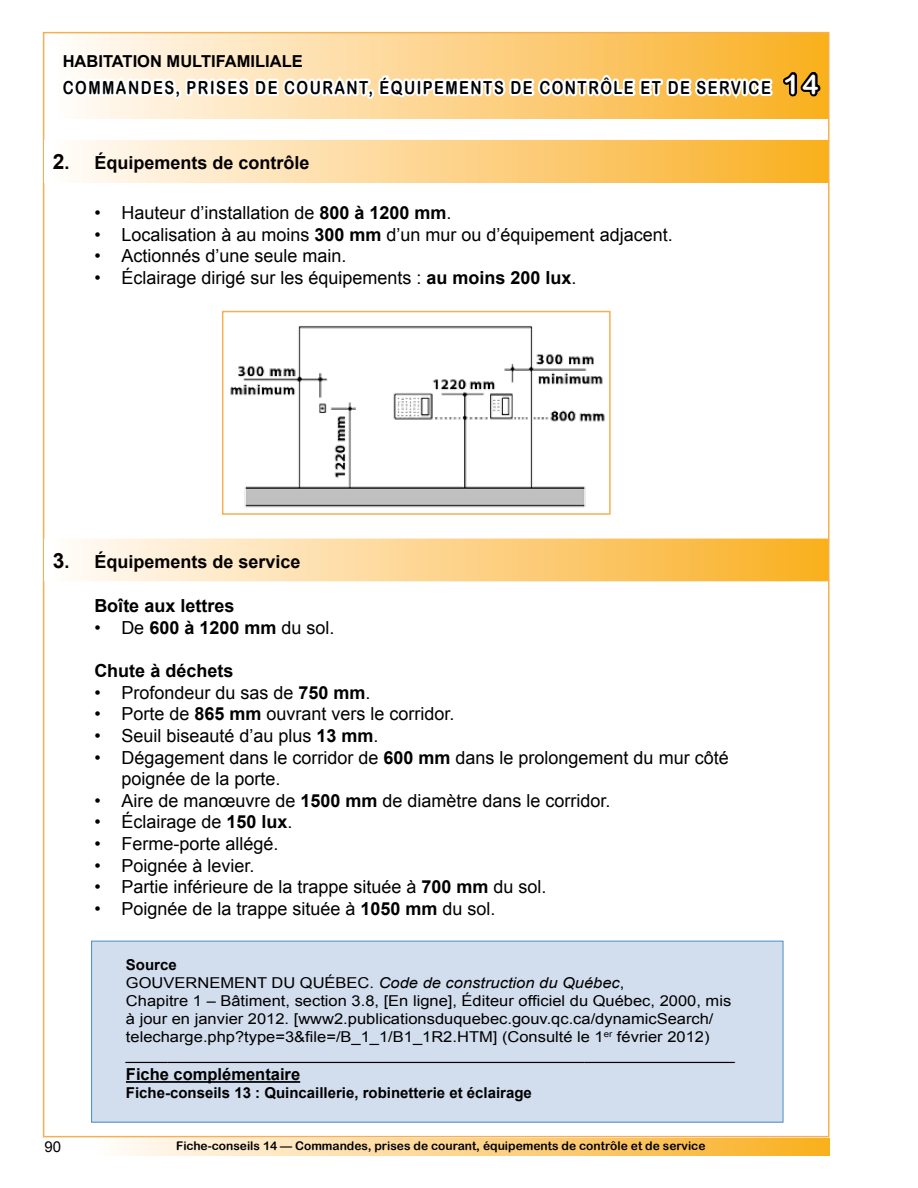
<style>
.page{position:relative;width:918px;height:1188px;background:#fff}
.page>*{position:absolute;margin:0;border:0;box-sizing:border-box;transform-origin:0 0}
.t1{font:18px/21.6px "Arial";color:#000}
.t2{font:18px "Arial Rounded MT Bold";letter-spacing:.1em;color:#000204;scale:.82 1}
.t3{font:700 18px "Arial";color:#000}
.t4{font:700 18px "Arial";color:#040202}
.t5{font:700 16.5px "Arial";color:#000}
.t6{font:15px/18px "Arial";color:#000;scale:1.1 1}
.t7{font:700 15px "Arial";color:#000}
.t8{font:15px "Arial";color:#000}
.t9{font:12px "Arial Rounded MT Bold";color:#000}
.s1{font-size:27px;color:#fff}
.s2{font-size:21px}
.s3{font-weight:700}
.s4{font-weight:400}
.s5{font-style:italic}
</style>
<div class="page">
<div style="left:49px;top:33px;width:779px;height:85px;background:linear-gradient(to right,#fffcfc,#f9af22)"></div>
<div style="left:89px;top:1139px;width:741px;height:17px;background:linear-gradient(to right,#fffcfc,#f9af22)"></div>
<svg style="left:58px;top:40px;width:766px;height:79px"></svg>
<div style="left:45px;top:140px;width:783px;height:42px;background:linear-gradient(to right,#fffcfc,#f9af22)"></div>
<div style="left:45px;top:140px;width:783px;height:43px;border:1px solid #fff"></div>
<img style="left:230px;top:326px;width:375px;height:182px">
<div style="left:222px;top:311px;width:389px;height:204px;border:2px solid #f8af51"></div>
<div style="left:45px;top:539px;width:783px;height:42px;background:linear-gradient(to right,#fffcfc,#f9af22)"></div>
<div style="left:45px;top:539px;width:783px;height:42px;border:1px solid #fff"></div>
<div style="left:92px;top:941px;width:691px;height:181px;background:#d2ddee"></div>
<hr style="left:126px;top:1081px;width:174px;height:2px;background:#000">
<div style="left:91px;top:941px;width:692px;height:182px;border:1px solid #4b8fc5"></div>
<p class="t5" style="left:63px;top:50px;width:242px">HABITATION MULTIFAMILIALE</p>
<p class="t2" style="left:63px;top:77px;width:923px">COMMANDES, PRISES DE COURANT, ÉQUIPEMENTS DE CONTRÔLE ET DE SERVICE <span class="s1">14</span></p>
<p class="t4" style="left:53px;top:151px;width:258px"><span class="s2">2</span>. Équipements de contrôle</p>
<p class="t1" style="left:94px;top:202px;width:359px">• Hauteur d’installation de <span class="s3">800 à 1200 mm</span>.</p>
<p class="t1" style="left:94px;top:224px;width:580px">• Localisation à au moins <span class="s3">300 mm</span> d’un mur ou d’équipement adjacent.</p>
<p class="t1" style="left:94px;top:245px;width:254px">• Actionnés d’une seule main.</p>
<p class="t1" style="left:94px;top:267px;width:484px">• Éclairage dirigé sur les équipements : <span class="s3">au moins 200 lux</span>.</p>
<p class="t4" style="left:53px;top:549px;width:249px"><span class="s2">3</span>. Équipements de service</p>
<p class="t3" style="left:94px;top:594px;width:142px">Boîte aux lettres</p>
<p class="t3" style="left:94px;top:616px;width:242px"><span class="s4">• De</span> 600 à 1200 mm <span class="s4">du sol.</span></p>
<p class="t3" style="left:94px;top:659px;width:141px">Chute à déchets</p>
<p class="t1" style="left:94px;top:682px;width:278px">• Profondeur du sas de <span class="s3">750 mm</span>.</p>
<p class="t1" style="left:94px;top:703px;width:362px">• Porte de <span class="s3">865 mm</span> ouvrant vers le corridor.</p>
<p class="t1" style="left:94px;top:725px;width:286px">• Seuil biseauté d’au plus <span class="s3">13 mm</span>.</p>
<p class="t1" style="left:121px;top:747px;width:609px;text-indent:-27px">• Dégagement dans le corridor de <span class="s3">600 mm</span> dans le prolongement du mur côté poignée de la porte.</p>
<p class="t1" style="left:94px;top:790px;width:518px">• Aire de manœuvre de <span class="s3">1500 mm</span> de diamètre dans le corridor.</p>
<p class="t1" style="left:94px;top:811px;width:200px">• Éclairage de <span class="s3">150 lux</span>.</p>
<p class="t1" style="left:94px;top:833px;width:186px">• Ferme-porte allégé.</p>
<p class="t1" style="left:94px;top:855px;width:162px">• Poignée à levier.</p>
<p class="t1" style="left:94px;top:876px;width:454px">• Partie inférieure de la trappe située à <span class="s3">700 mm</span> du sol.</p>
<p class="t1" style="left:94px;top:898px;width:403px">• Poignée de la trappe située à <span class="s3">1050 mm</span> du sol.</p>
<p class="t6" style="left:126px;top:956px;width:555px"><span class="s3">Source<br></span>GOUVERNEMENT DU QUÉBEC. <span class="s5">Code de construction du Québec</span>,<br>Chapitre 1 – Bâtiment, section 3.8, [En ligne], Éditeur officiel du Québec, 2000, mis à jour en janvier 2012. [www2.publicationsduquebec.gouv.qc.ca/dynamicSearch/ telecharge.php?type=3&amp;file=/B_1_1/B1_1R2.HTM] (Consulté le 1<sup>er</sup> février 2012) _________________________________________________________________________</p>
<p class="t5" style="left:126px;top:1063px;width:176px">Fiche complémentaire</p>
<p class="t7" style="left:126px;top:1083px;width:408px">Fiche-conseils 13 : Quincaillerie, robinetterie et éclairage</p>
<p class="t8" style="left:45px;top:1137px;width:18px">90</p>
<p class="t9" style="left:176px;top:1139px;width:531px">Fiche-conseils 14 — Commandes, prises de courant, équipements de contrôle et de service</p>
</div>
